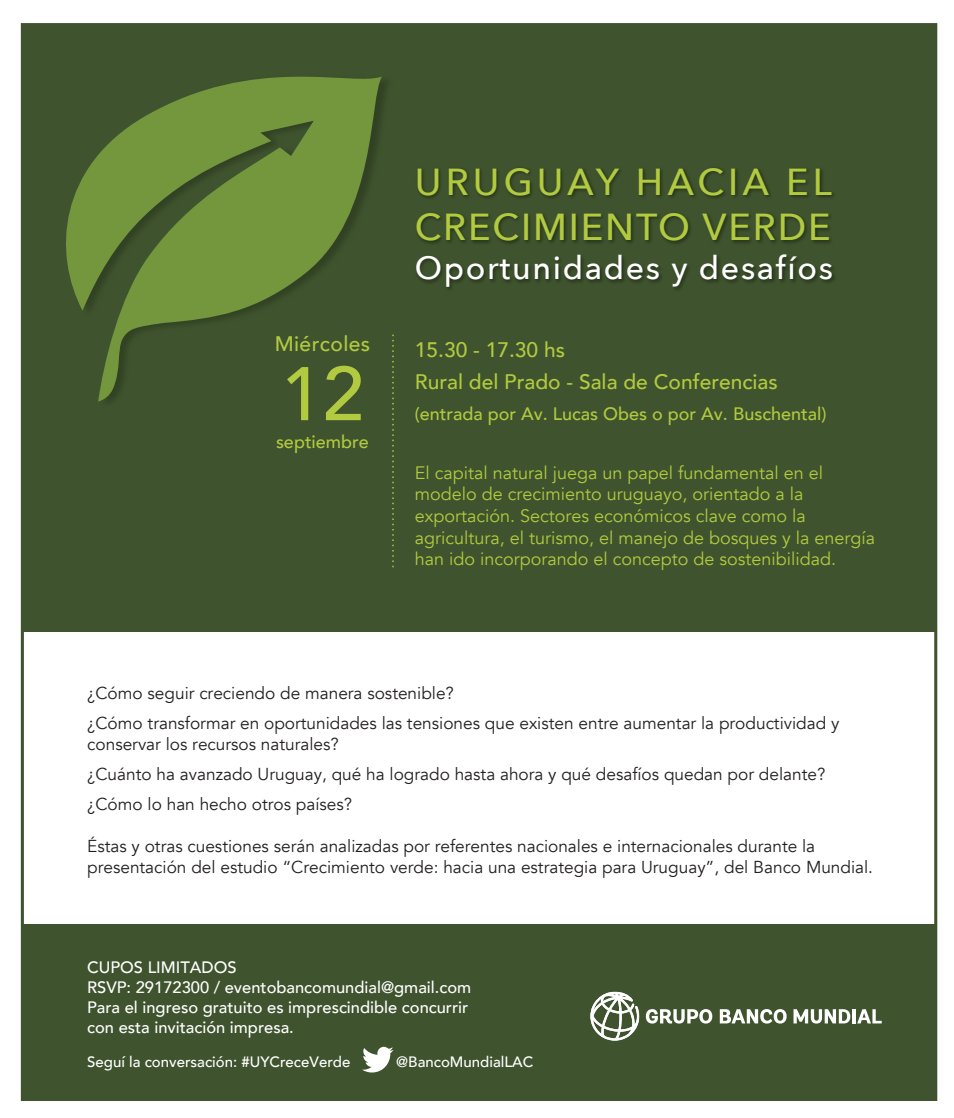
<style>
.page{position:relative;width:954px;height:1118px;background:#fff}
.page>*{position:absolute;margin:0;border:0;box-sizing:border-box;transform-origin:0 0}
.t1{font:500 75px "Avenir";color:#b2ca3f}
.t2{font:500 37.5px/45px "Avenir Next";letter-spacing:.05em;color:#b2ca3f}
.t3{font:500 32.25px "Avenir Next";letter-spacing:.05em;color:#fff}
.t4{font:500 21px/31.2px "Avenir";color:#b2ca3f}
.t5{font:500 21px "Avenir";letter-spacing:.02em;color:#b2ca3f}
.t6{font:18px/21.6px "Avenir";color:#b2ca3f}
.t7{font:500 18px "Avenir";color:#b2ca3f}
.t8{font:17.25px/30px "Avenir";color:#231f20}
.t9{font:500 16.5px/19.8px "Avenir";color:#fff}
.t10{font:500 15px "Avenir";color:#fff}
</style>
<div class="page">
<div style="left:22px;top:924px;width:914px;height:176px;background:#3f542e"></div>
<svg style="left:590px;top:991px;width:49px;height:49px"></svg>
<svg style="left:646px;top:1009px;width:66px;height:14px"></svg>
<svg style="left:720px;top:1009px;width:67px;height:14px"></svg>
<svg style="left:794px;top:1009px;width:56px;height:14px"></svg>
<hr style="left:852px;top:1009px;width:4px;height:14px;background:#fff">
<svg style="left:857px;top:1009px;width:25px;height:14px"></svg>
<div style="left:22px;top:25px;width:913px;height:606px;background:#3f542e"></div>
<svg style="left:66px;top:76px;width:316px;height:325px"></svg>
<svg style="left:392px;top:334px;width:2px;height:234px"></svg>
<svg style="left:362px;top:1046px;width:32px;height:26px"></svg>
<p class="t5" style="left:275px;top:326px;width:97px">Miércoles</p>
<h1 class="t1" style="left:281px;top:329px;width:85px">12</h1>
<p class="t7" style="left:276px;top:426px;width:94px">septiembre</p>
<h2 class="t2" style="left:415px;top:159px;width:419px">URUGUAY HACIA EL<br>CRECIMIENTO VERDE</h2>
<h3 class="t3" style="left:415px;top:240px;width:420px">Oportunidades y desafíos</h3>
<p class="t4" style="left:415px;top:333px;width:364px">15.30 - 17.30 hs<br>Rural del Prado - Sala de Conferencias</p>
<p class="t7" style="left:415px;top:398px;width:413px">(entrada por Av. Lucas Obes o por Av. Buschental)</p>
<p class="t6" style="left:415px;top:462px;width:462px">El capital natural juega un papel fundamental en el modelo de crecimiento uruguayo, orientado a la exportación. Sectores económicos clave como la agricultura, el turismo, el manejo de bosques y la energía han ido incorporando el concepto de sostenibilidad.</p>
<p class="t8" style="left:87px;top:678px;width:754px">¿Cómo seguir creciendo de manera sostenible?<br>¿Cómo transformar en oportunidades las tensiones que existen entre aumentar la productividad y</p>
<p class="t8" style="left:87px;top:729px;width:740px">conservar los recursos naturales?<br>¿Cuánto ha avanzado Uruguay, qué ha logrado hasta ahora y qué desafíos quedan por delante? ¿Cómo lo han hecho otros países?</p>
<p class="t8" style="left:87px;top:835px;width:787px;line-height:21px">Éstas y otras cuestiones serán analizadas por referentes nacionales e internacionales durante la presentación del estudio “Crecimiento verde: hacia una estrategia para Uruguay”, del Banco Mundial.</p>
<p class="t9" style="left:87px;top:956px;width:386px">CUPOS LIMITADOS<br>RSVP: 29172300 / eventobancomundial@gmail.com Para el ingreso gratuito es imprescindible concurrir con esta invitación impresa.</p>
<p class="t10" style="left:87px;top:1049px;width:265px">Seguí la conversación: #UYCreceVerde</p>
<p class="t10" style="left:396px;top:1049px;width:139px">@BancoMundialLAC</p>
</div>
